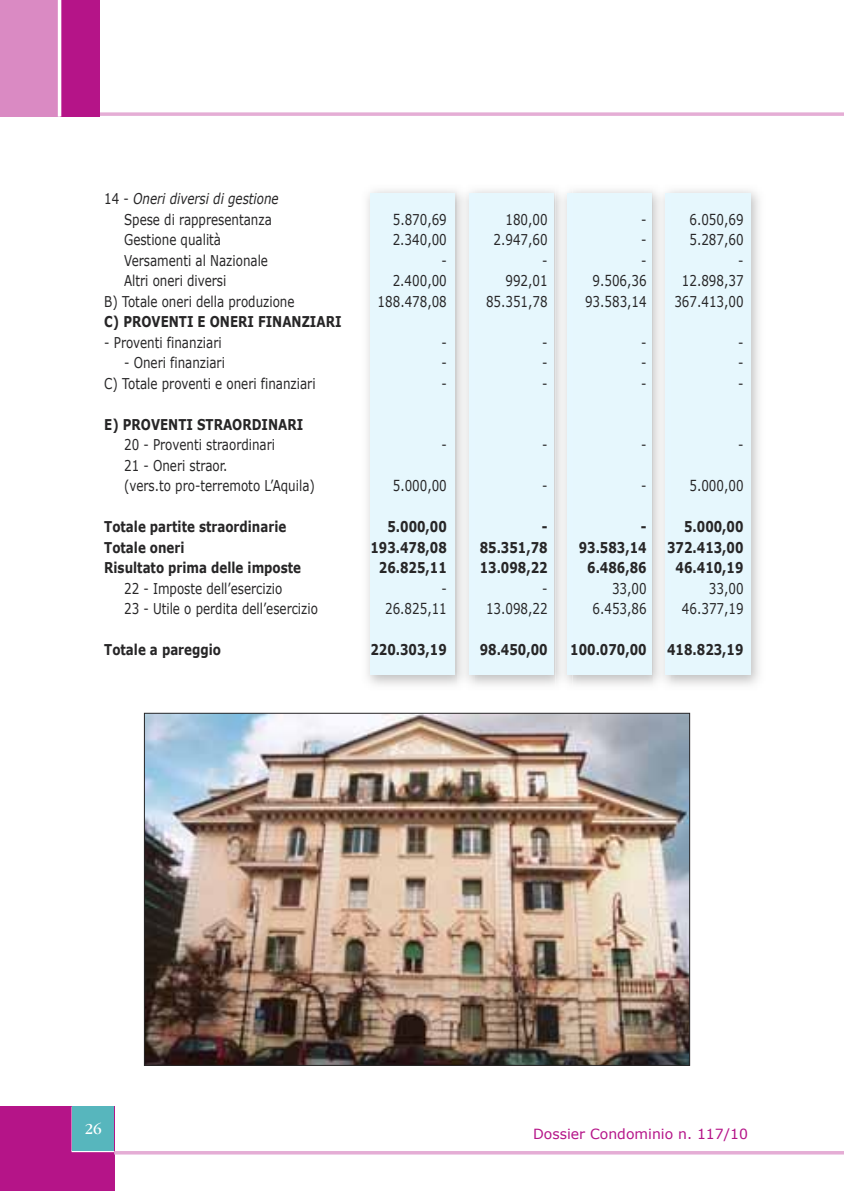
<style>
.page{position:relative;width:844px;height:1191px;background:#fff}
.page>*{position:absolute;margin:0;border:0;box-sizing:border-box;transform-origin:0 0}
.t1{font:15.75px "Garamond IT Cby BT";color:#fff}
.t2{font:14.88px/20.5px "Verdana";color:#272627;scale:.8 1}
.t3{font:700 14.88px "Verdana";color:#272627;scale:.8 1}
.t4{font:14px "Verdana";color:#b51488}
.s1{font-style:italic}
</style>
<div class="page">
<svg style="left:99px;top:112px;width:744px;height:4px;background:#e7b6d9"></svg>
<div style="left:0;top:0;width:99px;height:116px;background:#b51488"></div>
<div style="left:0;top:0;width:59px;height:116px;background:#da8ac3"></div>
<hr style="left:58px;top:0;width:3px;height:117px;background:#fff">
<div style="left:0;top:1106px;width:114px;height:85px;background:#b51488"></div>
<hr style="left:72px;top:1150px;width:42px;height:2px;background:#fff">
<hr style="left:72px;top:1106px;width:1px;height:45px;background:#fff">
<div style="left:73px;top:1106px;width:41px;height:45px;background:#57b6bd"></div>
<hr style="left:114px;top:1151px;width:729px;height:3px;background:#e5add5">
<img style="left:670px;top:190px;width:89px;height:495px">
<div style="left:665px;top:193px;width:85px;height:481px;background:#e6f7fd"></div>
<img style="left:572px;top:190px;width:98px;height:495px">
<img style="left:665px;top:193px;width:5px;height:481px">
<div style="left:567px;top:193px;width:84px;height:481px;background:#e6f7fd"></div>
<img style="left:474px;top:190px;width:98px;height:495px">
<img style="left:567px;top:193px;width:5px;height:481px">
<div style="left:469px;top:193px;width:84px;height:481px;background:#e6f7fd"></div>
<img style="left:367px;top:190px;width:107px;height:495px">
<img style="left:469px;top:193px;width:5px;height:481px">
<div style="left:370px;top:193px;width:85px;height:481px;background:#e6f7fd"></div>
<img style="left:146px;top:715px;width:542px;height:348px">
<p class="t2" style="left:124px;top:188px;width:195px;text-indent:-20px">14 - <span class="s1">Oneri diversi di gestione<br></span>Spese di rappresentanza</p>
<p class="t2" style="left:392px;top:209px;width:69px">5.870,69</p>
<p class="t2" style="left:505px;top:209px;width:54px">180,00</p>
<p class="t2" style="left:641px;top:209px;width:8px">-</p>
<p class="t2" style="left:689px;top:209px;width:69px">6.050,69</p>
<p class="t2" style="left:124px;top:229px;width:123px">Gestione qualità</p>
<p class="t2" style="left:392px;top:229px;width:69px">2.340,00</p>
<p class="t2" style="left:493px;top:229px;width:69px">2.947,60</p>
<p class="t2" style="left:641px;top:229px;width:8px">-</p>
<p class="t2" style="left:689px;top:229px;width:69px">5.287,60</p>
<p class="t2" style="left:124px;top:250px;width:181px">Versamenti al Nazionale</p>
<p class="t2" style="left:441px;top:250px;width:8px">-</p>
<p class="t2" style="left:542px;top:250px;width:8px">-</p>
<p class="t2" style="left:641px;top:250px;width:8px">-</p>
<p class="t2" style="left:738px;top:250px;width:8px">-</p>
<p class="t2" style="left:124px;top:270px;width:129px">Altri oneri diversi</p>
<p class="t2" style="left:392px;top:270px;width:69px">2.400,00</p>
<p class="t2" style="left:505px;top:270px;width:54px">992,01</p>
<p class="t2" style="left:592px;top:270px;width:69px">9.506,36</p>
<p class="t2" style="left:681px;top:270px;width:79px">12.898,37</p>
<p class="t2" style="left:104px;top:290px;width:239px">B) Totale oneri della produzione</p>
<p class="t2" style="left:377px;top:290px;width:88px">188.478,08</p>
<p class="t2" style="left:486px;top:290px;width:79px">85.351,78</p>
<p class="t2" style="left:585px;top:290px;width:79px">93.583,14</p>
<p class="t2" style="left:674px;top:290px;width:88px">367.413,00</p>
<p class="t3" style="left:104px;top:312px;width:298px">C) PROVENTI E ONERI FINANZIARI</p>
<p class="t2" style="left:104px;top:331px;width:148px">- Proventi finanziari</p>
<p class="t2" style="left:441px;top:331px;width:8px">-</p>
<p class="t2" style="left:542px;top:331px;width:8px">-</p>
<p class="t2" style="left:641px;top:331px;width:8px">-</p>
<p class="t2" style="left:738px;top:331px;width:8px">-</p>
<p class="t2" style="left:124px;top:352px;width:127px">- Oneri finanziari</p>
<p class="t2" style="left:441px;top:352px;width:8px">-</p>
<p class="t2" style="left:542px;top:352px;width:8px">-</p>
<p class="t2" style="left:641px;top:352px;width:8px">-</p>
<p class="t2" style="left:738px;top:352px;width:8px">-</p>
<p class="t2" style="left:104px;top:372px;width:266px">C) Totale proventi e oneri finanziari</p>
<p class="t2" style="left:441px;top:372px;width:8px">-</p>
<p class="t2" style="left:542px;top:372px;width:8px">-</p>
<p class="t2" style="left:641px;top:372px;width:8px">-</p>
<p class="t2" style="left:738px;top:372px;width:8px">-</p>
<p class="t3" style="left:104px;top:415px;width:250px">E) PROVENTI STRAORDINARI</p>
<p class="t2" style="left:124px;top:434px;width:190px">20 - Proventi straordinari</p>
<p class="t2" style="left:441px;top:434px;width:8px">-</p>
<p class="t2" style="left:542px;top:434px;width:8px">-</p>
<p class="t2" style="left:641px;top:434px;width:8px">-</p>
<p class="t2" style="left:738px;top:434px;width:8px">-</p>
<p class="t2" style="left:124px;top:454px;width:240px">21 - Oneri straor.<br>(vers.to pro-terremoto L’Aquila)</p>
<p class="t2" style="left:392px;top:475px;width:69px">5.000,00</p>
<p class="t2" style="left:542px;top:475px;width:8px">-</p>
<p class="t2" style="left:641px;top:475px;width:8px">-</p>
<p class="t2" style="left:689px;top:475px;width:69px">5.000,00</p>
<p class="t3" style="left:104px;top:517px;width:229px">Totale partite straordinarie</p>
<p class="t3" style="left:387px;top:517px;width:76px">5.000,00</p>
<p class="t3" style="left:541px;top:517px;width:9px">-</p>
<p class="t3" style="left:640px;top:517px;width:9px">-</p>
<p class="t3" style="left:684px;top:517px;width:76px">5.000,00</p>
<p class="t3" style="left:104px;top:537px;width:102px">Totale oneri</p>
<p class="t3" style="left:370px;top:537px;width:97px">193.478,08</p>
<p class="t3" style="left:479px;top:537px;width:86px">85.351,78</p>
<p class="t3" style="left:578px;top:537px;width:86px">93.583,14</p>
<p class="t3" style="left:667px;top:537px;width:97px">372.413,00</p>
<p class="t3" style="left:104px;top:558px;width:248px">Risultato prima delle imposte</p>
<p class="t3" style="left:379px;top:558px;width:86px">26.825,11</p>
<p class="t3" style="left:479px;top:558px;width:86px">13.098,22</p>
<p class="t3" style="left:587px;top:558px;width:76px">6.486,86</p>
<p class="t3" style="left:675px;top:558px;width:86px">46.410,19</p>
<p class="t2" style="left:124px;top:577px;width:199px">22 - Imposte dell’esercizio</p>
<p class="t2" style="left:441px;top:577px;width:8px">-</p>
<p class="t2" style="left:542px;top:577px;width:8px">-</p>
<p class="t2" style="left:612px;top:577px;width:45px">33,00</p>
<p class="t2" style="left:708px;top:577px;width:45px">33,00</p>
<p class="t2" style="left:124px;top:598px;width:244px">23 - Utile o perdita dell’esercizio</p>
<p class="t2" style="left:385px;top:598px;width:79px">26.825,11</p>
<p class="t2" style="left:486px;top:598px;width:79px">13.098,22</p>
<p class="t2" style="left:592px;top:598px;width:69px">6.453,86</p>
<p class="t2" style="left:681px;top:598px;width:79px">46.377,19</p>
<p class="t3" style="left:104px;top:640px;width:147px">Totale a pareggio</p>
<p class="t3" style="left:370px;top:640px;width:97px">220.303,19</p>
<p class="t3" style="left:479px;top:640px;width:86px">98.450,00</p>
<p class="t3" style="left:570px;top:640px;width:97px">100.070,00</p>
<p class="t3" style="left:667px;top:640px;width:97px">418.823,19</p>
<p class="t1" style="left:85px;top:1122px;width:19px">26</p>
<p class="t4" style="left:533px;top:1124px;width:216px">Dossier Condominio n. 117/10</p>
</div>
